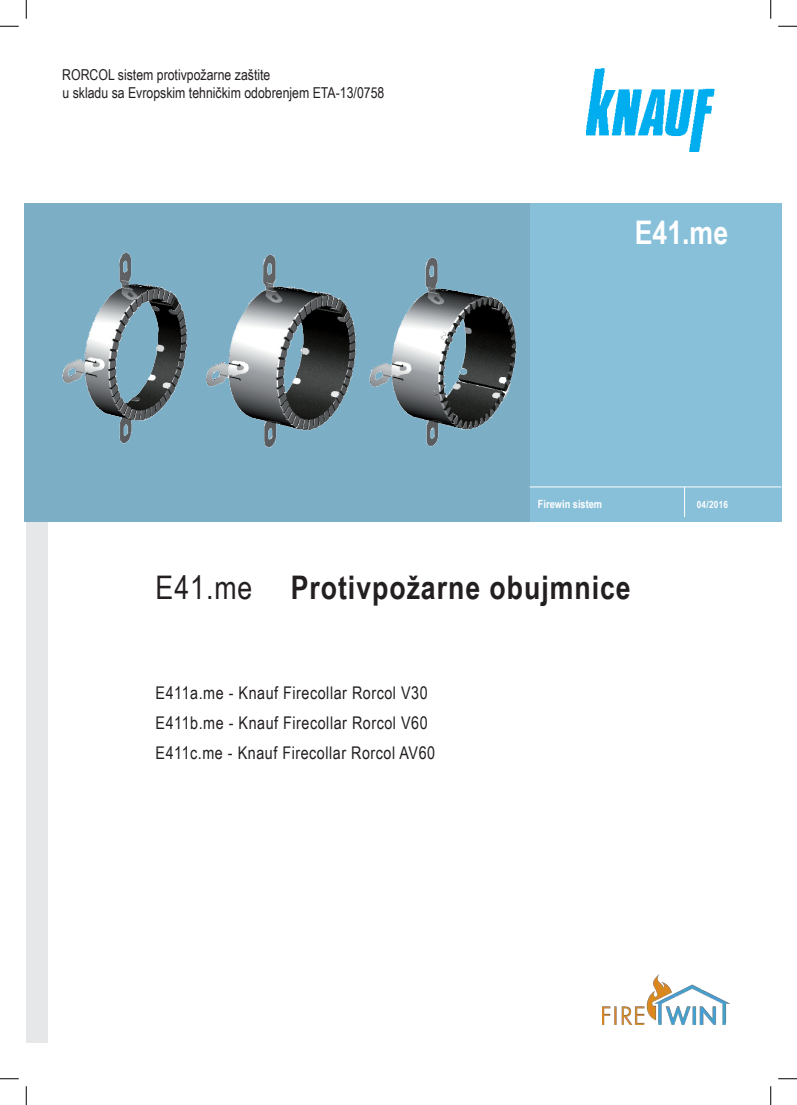
<style>
.page{position:relative;width:797px;height:1105px;background:#fff}
.page>*{position:absolute;margin:0;border:0;box-sizing:border-box;transform-origin:0 0}
.t1{font:700 32.5px "Arial Narrow";letter-spacing:.03em;color:#231f20}
.t2{font:700 32.5px "Arial Narrow";color:#fff}
.t3{font:17.5px/30px "Arial Narrow";letter-spacing:.03em;color:#231f20}
.t4{font:15px/18px "Arial Narrow";color:#231f20}
.t5{font:700 11.25px "Arial Narrow";color:#fff}
.t6{font:700 10px "Arial Narrow";letter-spacing:.03em;color:#fff}
.s1{font-weight:400}
</style>
<div class="page">
<div style="left:24px;top:203px;width:505px;height:319px;background:#7caec6"></div>
<div style="left:26px;top:522px;width:22px;height:521px;background:#e6e7e9"></div>
<div style="left:529px;top:203px;width:252px;height:319px;background:#89c0d9"></div>
<img style="left:62px;top:250px;width:125px;height:194px">
<img style="left:206px;top:254px;width:150px;height:194px">
<img style="left:369px;top:257px;width:148px;height:190px">
<img style="left:602px;top:975px;width:127px;height:49px">
<img style="left:586px;top:69px;width:128px;height:83px">
<hr style="left:529px;top:487px;width:252px;height:1px;background:#fff">
<hr style="left:684px;top:487px;width:1px;height:30px;background:#fff">
<svg style="left:0;top:25px;width:19px;height:2px"></svg>
<svg style="left:778px;top:25px;width:19px;height:2px"></svg>
<svg style="left:0;top:1078px;width:19px;height:1px"></svg>
<svg style="left:778px;top:1078px;width:19px;height:1px"></svg>
<svg style="left:25px;top:0;width:2px;height:19px"></svg>
<svg style="left:25px;top:1086px;width:2px;height:19px"></svg>
<svg style="left:770px;top:0;width:1px;height:19px"></svg>
<svg style="left:770px;top:1086px;width:1px;height:19px"></svg>
<p class="t4" style="left:62px;top:66px;width:323px">RORCOL sistem protivpožarne zaštite<br>u skladu sa Evropskim tehničkim odobrenjem ETA-13/0758</p>
<h1 class="t2" style="left:634px;top:208px;width:95px">E41.me</h1>
<p class="t5" style="left:538px;top:496px;width:66px">Firewin sistem</p>
<p class="t6" style="left:696px;top:497px;width:33px">04/2016</p>
<h1 class="t1" style="left:156px;top:563px;width:476px"><span class="s1">E41.me</span> Protivpožarne obujmnice</h1>
<p class="t3" style="left:156px;top:677px;width:281px">E411a.me - Knauf Firecollar Rorcol V30<br>E411b.me - Knauf Firecollar Rorcol V60<br>E411c.me - Knauf Firecollar Rorcol AV60</p>
</div>
